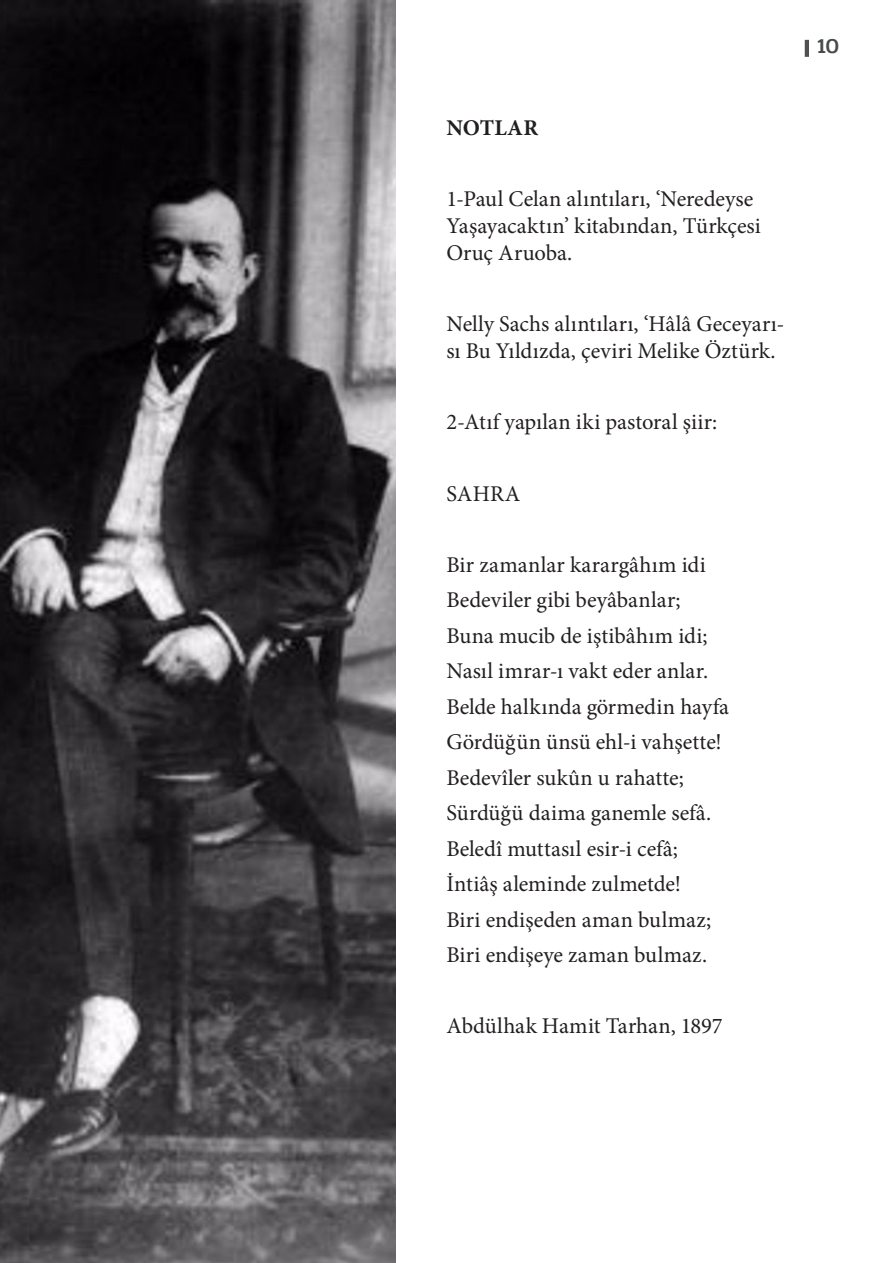
<style>
.page{position:relative;width:893px;height:1263px;background:#fff}
.page>*{position:absolute;margin:0;border:0;box-sizing:border-box;transform-origin:0 0}
.METIN{font:22.5px/27px "Minion Pro";letter-spacing:.005em;color:#231f20}
.METIN-2{font:700 22.5px "Minion Pro";letter-spacing:.005em;color:#231f20}
.t1{font:500 21px "Pridi";color:#484b4c}
</style>
<div class="page">
<hr style="left:805px;top:40px;width:4px;height:17px;background:#505050">
<img style="left:0;top:0;width:396px;height:1263px">
<p class="METIN-2" style="left:446px;top:112px;width:93px">NOTLAR</p>
<p class="METIN" style="left:446px;top:186px;width:316px">1-Paul Celan alıntıları, ‘Neredeyse<br>Yaşayacaktın’ kitabından, Türkçesi<br>Oruç Aruoba.</p>
<p class="METIN" style="left:446px;top:311px;width:339px">Nelly Sachs alıntıları, ‘Hâlâ Geceyarı&shy;sı Bu Yıldızda, çeviri Melike Öztürk.</p>
<p class="METIN" style="left:446px;top:409px;width:272px">2-Atıf yapılan iki pastoral şiir:</p>
<p class="METIN" style="left:446px;top:480px;width:75px">SAHRA</p>
<p class="METIN" style="left:446px;top:551px;width:261px">Bir zamanlar karargâhım idi</p>
<p class="METIN" style="left:446px;top:586px;width:236px">Bedeviler gibi beyâbanlar;</p>
<p class="METIN" style="left:446px;top:622px;width:263px">Buna mucib de iştibâhım idi;</p>
<p class="METIN" style="left:446px;top:657px;width:263px">Nasıl imrar-ı vakt eder anlar.</p>
<p class="METIN" style="left:446px;top:693px;width:284px">Belde halkında görmedin hayfa</p>
<p class="METIN" style="left:446px;top:728px;width:277px">Gördüğün ünsü ehl-i vahşette!</p>
<p class="METIN" style="left:446px;top:764px;width:239px">Bedevîler sukûn u rahatte;</p>
<p class="METIN" style="left:446px;top:799px;width:266px">Sürdüğü daima ganemle sefâ.</p>
<p class="METIN" style="left:446px;top:835px;width:233px">Beledî muttasıl esir-i cefâ;</p>
<p class="METIN" style="left:446px;top:870px;width:236px">İntiâş aleminde zulmetde!</p>
<p class="METIN" style="left:446px;top:906px;width:266px">Biri endişeden aman bulmaz;</p>
<p class="METIN" style="left:446px;top:941px;width:262px">Biri endişeye zaman bulmaz.</p>
<p class="METIN" style="left:446px;top:1012px;width:278px">Abdülhak Hamit Tarhan, 1897</p>
<p class="t1" style="left:817px;top:31px;width:23px">10</p>
</div>
